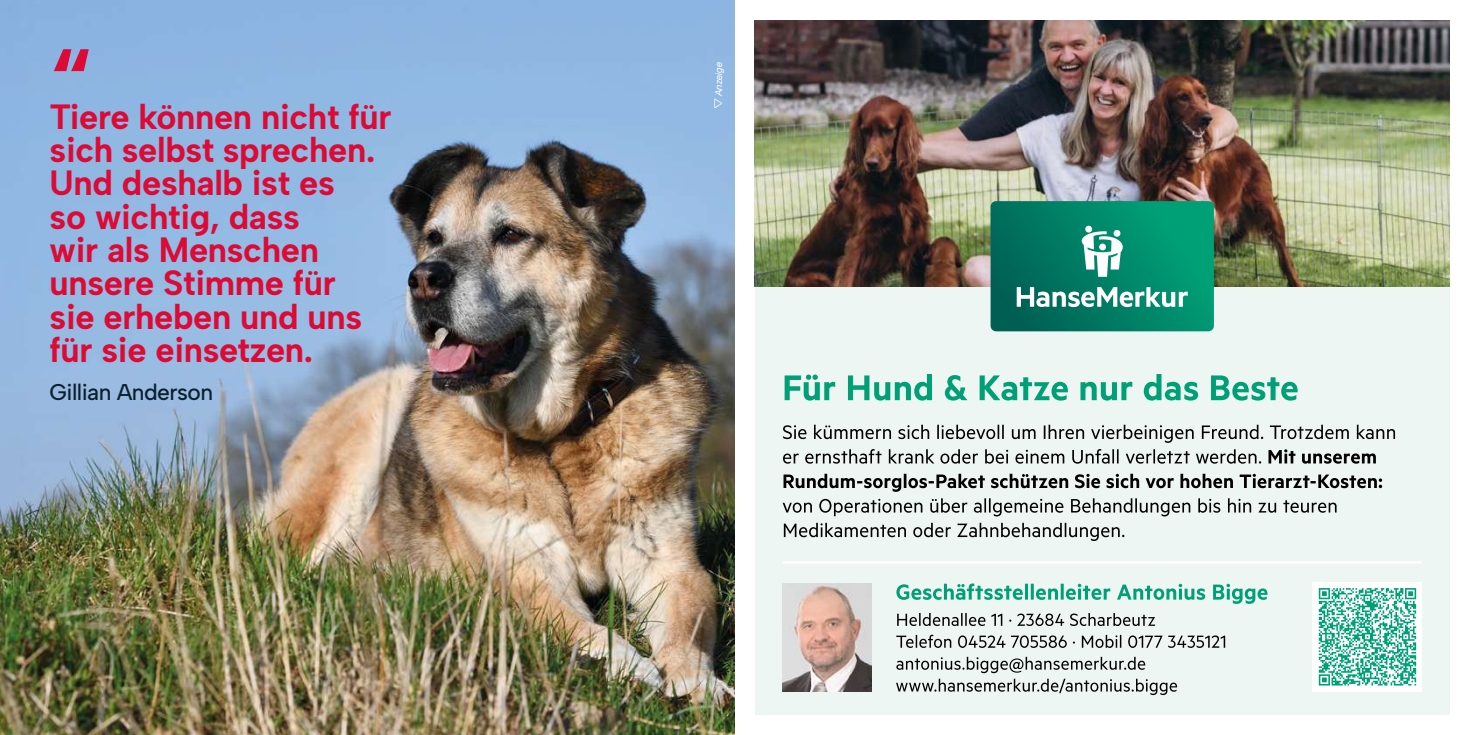
<style>
.page{position:relative;width:1469px;height:735px;background:#fff}
.page>*{position:absolute;margin:0;border:0;box-sizing:border-box;transform-origin:0 0}
.t1{font:700 87.5px "Albert Sans";color:#dc0a35}
.t2{font:700 35px/33.2px "Albert Sans";letter-spacing:-.01em;color:#dc0a35}
.t3{font:500 22.75px "Albert Sans";letter-spacing:-.025em;color:#0a202d}
.t4{font:italic 9.62px "Helvetica Neue";color:#fff}
</style>
<div class="page">
<img style="left:755px;top:20px;width:694px;height:266px">
<div style="left:755px;top:286px;width:694px;height:428px;background:#edf6f2"></div>
<hr style="left:782px;top:561px;width:639px;height:2px;background:#fff">
<svg style="left:990px;top:201px;width:223px;height:130px;background:#178d74"></svg>
<div style="left:1099px;top:243px;width:7px;height:7px;background:#fff;border-radius:50%"></div>
<img style="left:782px;top:583px;width:89px;height:108px">
<div style="left:1312px;top:582px;width:109px;height:109px;background:#fff"></div>
<svg style="left:1318px;top:588px;width:99px;height:98px"></svg>
<svg style="left:1318px;top:588px;width:98px;height:97px"></svg>
<svg style="left:784px;top:374px;width:513px;height:26px"></svg>
<svg style="left:783px;top:522px;width:341px;height:18px"></svg>
<svg style="left:782px;top:498px;width:554px;height:18px"></svg>
<svg style="left:783px;top:473px;width:599px;height:18px"></svg>
<svg style="left:783px;top:449px;width:592px;height:14px"></svg>
<svg style="left:783px;top:424px;width:611px;height:18px"></svg>
<svg style="left:896px;top:678px;width:281px;height:16px"></svg>
<svg style="left:896px;top:656px;width:249px;height:16px"></svg>
<svg style="left:896px;top:634px;width:329px;height:13px"></svg>
<svg style="left:897px;top:613px;width:258px;height:12px"></svg>
<svg style="left:896px;top:583px;width:371px;height:20px"></svg>
<img style="left:0;top:0;width:734px;height:734px">
<svg style="left:714px;top:99px;width:8px;height:9px"></svg>
<h1 class="t1" style="left:50px;top:27px;width:44px">“</h1>
<p class="t2" style="left:50px;top:100px;width:343px">Tiere können nicht für sich selbst sprechen.<br>Und deshalb ist es<br>so wichtig, dass<br>wir als Menschen unsere Stimme für<br>sie erheben und uns für sie einsetzen.</p>
<p class="t3" style="left:50px;top:378px;width:165px">Gillian Anderson</p>
<p class="t4" style="left:711px;top:96px;width:36px;rotate:-90deg">Anzeige</p>
</div>
